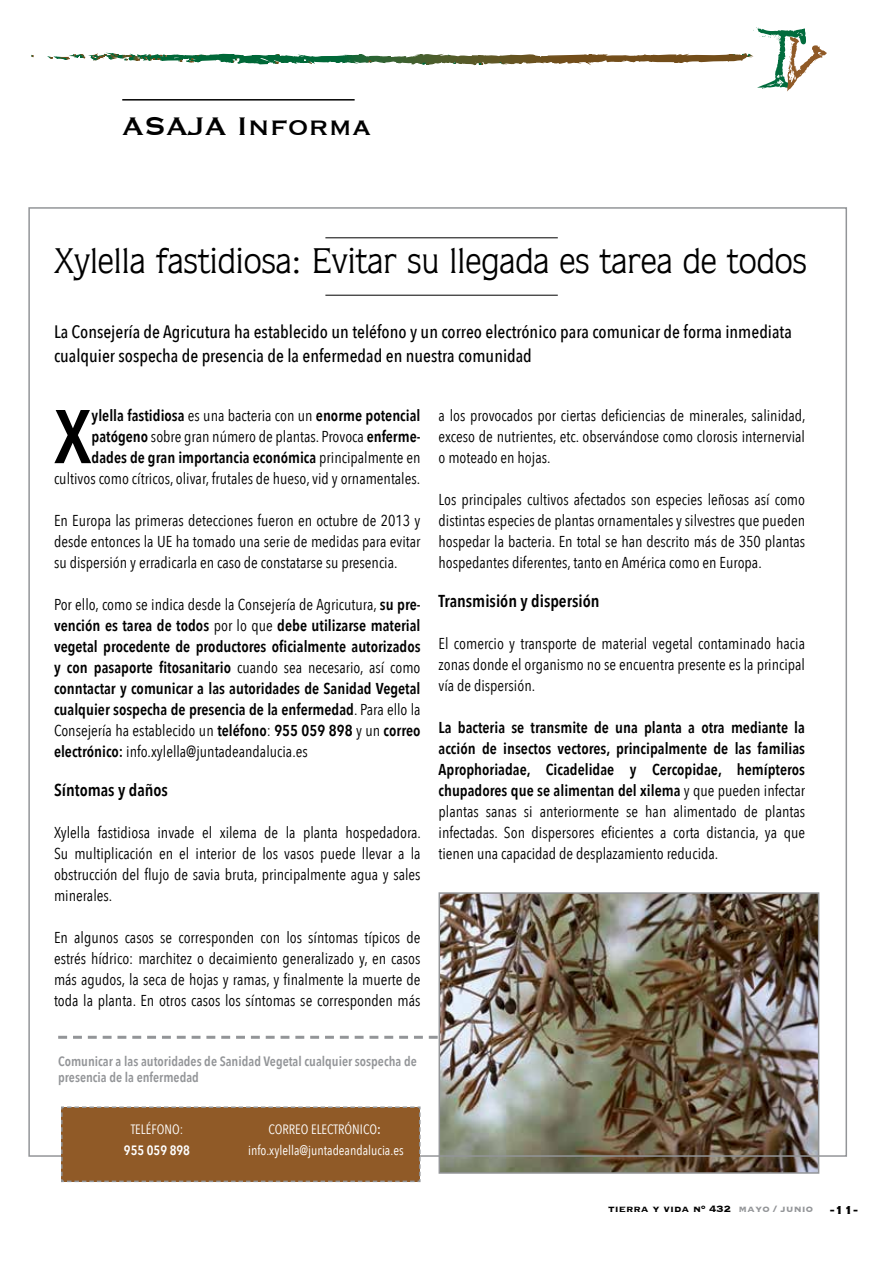
<style>
.page{position:relative;width:893px;height:1263px;background:#fff}
.page>*{position:absolute;margin:0;border:0;box-sizing:border-box;transform-origin:0 0}
.t1{font:600 75px "Avenir Next Condensed";color:#000}
.t2{font:36px "Quorum Std";color:#000}
.t3{font:33px "Copperplate";color:#000}
.t4{font:500 18px/24px "Avenir Next Condensed";color:#000}
.t5{font:600 17.25px "Avenir Next Condensed";color:#000}
.t6{font:15.75px/21px "Avenir Next Condensed";color:#000;text-align:justify}
.t7{font:600 15.75px/21px "Avenir Next Condensed";color:#000;text-align:justify}
.t8{font:600 13.5px/16.2px "Avenir Next Condensed";color:#939598}
.t9{font:13.5px/21px "Avenir Next Condensed";color:#fff;text-align:center}
.t10{font:600 13.5px "Avenir Next Condensed";color:#fff}
.t11{font:700 12px "Copperplate";color:#000}
.s1{font-weight:600}
.s2{font-weight:400}
.s3{color:#939598}
.s4{font-size:15px}
</style>
<div class="page">
<svg style="left:47px;top:27px;width:780px;height:65px"></svg>
<hr style="left:122px;top:99px;width:233px;height:2px;background:#000">
<img style="left:442px;top:895px;width:374px;height:276px">
<div style="left:439px;top:892px;width:380px;height:282px;border:2px solid #939598"></div>
<hr style="left:325px;top:238px;width:233px;height:1px;background:#000">
<hr style="left:325px;top:295px;width:233px;height:1px;background:#000">
<div style="left:60px;top:1106px;width:361px;height:77px;background:#905a27"></div>
<svg style="left:58px;top:1036px;width:380px;height:3px"></svg>
<h3 class="t3" style="left:122px;top:105px;width:250px">ASAJA Informa</h3>
<h2 class="t2" style="left:54px;top:240px;width:754px">Xylella fastidiosa: Evitar su llegada es tarea de todos</h2>
<p class="t4" style="left:54px;top:320px;width:739px">La Consejería de Agricutura ha establecido un teléfono y un correo electrónico para comunicar de forma inmediata cualquier sospecha de presencia de la enfermedad en nuestra comunidad</p>
<p class="t6" style="left:54px;top:404px;width:368px;text-align:right"><span class="s1">ylella fastidiosa</span> es una bacteria con un <span class="s1">enorme potencial patógeno</span> sobre gran número de plantas. Provoca <span class="s1">enferme&shy;dades de gran importancia económica</span> principalmente en cultivos como cítricos, olivar, frutales de hueso, vid y ornamentales.</p>
<p class="t6" style="left:54px;top:509px;width:368px">En Europa las primeras detecciones fueron en octubre de 2013 y desde entonces la UE ha tomado una serie de medidas para evitar su dispersión y erradicarla en caso de constatarse su presencia.</p>
<p class="t7" style="left:54px;top:594px;width:368px"><span class="s2">Por ello, como se indica desde la Consejería de Agricutura,</span> su pre&shy;vención es tarea de todos <span class="s2">por lo que</span> debe utilizarse material vegetal procedente de productores oficialmente autorizados y con pasaporte fitosanitario <span class="s2">cuando sea necesario, así como </span>conntactar y comunicar a las autoridades de Sanidad Vegetal cualquier sospecha de presencia de la enfermedad<span class="s2">. Para ello la Consejería ha establecido un</span> teléfono<span class="s2">:</span> 955 059 898 <span class="s2">y un</span> correo electrónico: <span class="s2">info.xylella@juntadeandalucia.es</span></p>
<p class="t5" style="left:54px;top:775px;width:116px">Síntomas y daños</p>
<p class="t6" style="left:54px;top:821px;width:369px">Xylella fastidiosa invade el xilema de la planta hospedadora.<br>Su multiplicación en el interior de los vasos puede llevar a la obstrucción del flujo de savia bruta, principalmente agua y sales minerales.</p>
<p class="t6" style="left:54px;top:926px;width:368px">En algunos casos se corresponden con los síntomas típicos de estrés hídrico: marchitez o decaimiento generalizado y, en casos más agudos, la seca de hojas y ramas, y finalmente la muerte de toda la planta. En otros casos los síntomas se corresponden más</p>
<h1 class="t1" style="left:54px;top:372px;width:39px">X</h1>
<p class="t6" style="left:439px;top:404px;width:369px">a los provocados por ciertas deficiencias de minerales, salinidad, exceso de nutrientes, etc. observándose como clorosis internervial o moteado en hojas.</p>
<p class="t6" style="left:439px;top:488px;width:368px">Los principales cultivos afectados son especies leñosas así como distintas especies de plantas ornamentales y silvestres que pueden hospedar la bacteria. En total se han descrito más de 350 plantas hospedantes diferentes, tanto en América como en Europa.</p>
<p class="t5" style="left:439px;top:586px;width:162px">Transmisión y dispersión</p>
<p class="t6" style="left:439px;top:632px;width:368px">El comercio y transporte de material vegetal contaminado hacia zonas donde el organismo no se encuentra presente es la principal vía de dispersión.</p>
<p class="t7" style="left:439px;top:717px;width:368px">La bacteria se transmite de una planta a otra mediante la acción de insectos vectores, principalmente de las familias Aprophoriadae, Cicadelidae y Cercopidae, hemípteros chupadores que se alimentan del xilema <span class="s2">y que pueden infectar plantas sanas si anteriormente se han alimentado de plantas infectadas. Son dispersores eficientes a corta distancia, ya que tienen una capacidad de desplazamiento reducida.</span></p>
<p class="t8" style="left:58px;top:1053px;width:360px">Comunicar a las autoridades de Sanidad Vegetal cualquier sospecha de presencia de la enfermedad</p>
<p class="t9" style="left:131px;top:1118px;width:54px">TELÉFONO:</p>
<p class="t10" style="left:124px;top:1139px;width:68px">955 059 898</p>
<p class="t9" style="left:248px;top:1118px;width:157px">CORREO ELECTRÓNICO<span class="s1">: </span>info.xylella@juntadeandalucia.es</p>
<p class="t11" style="left:608px;top:1201px;width:251px">tierra y vida nº 432 <span class="s3">mayo / junio</span> <span class="s4">-11-</span></p>
</div>
